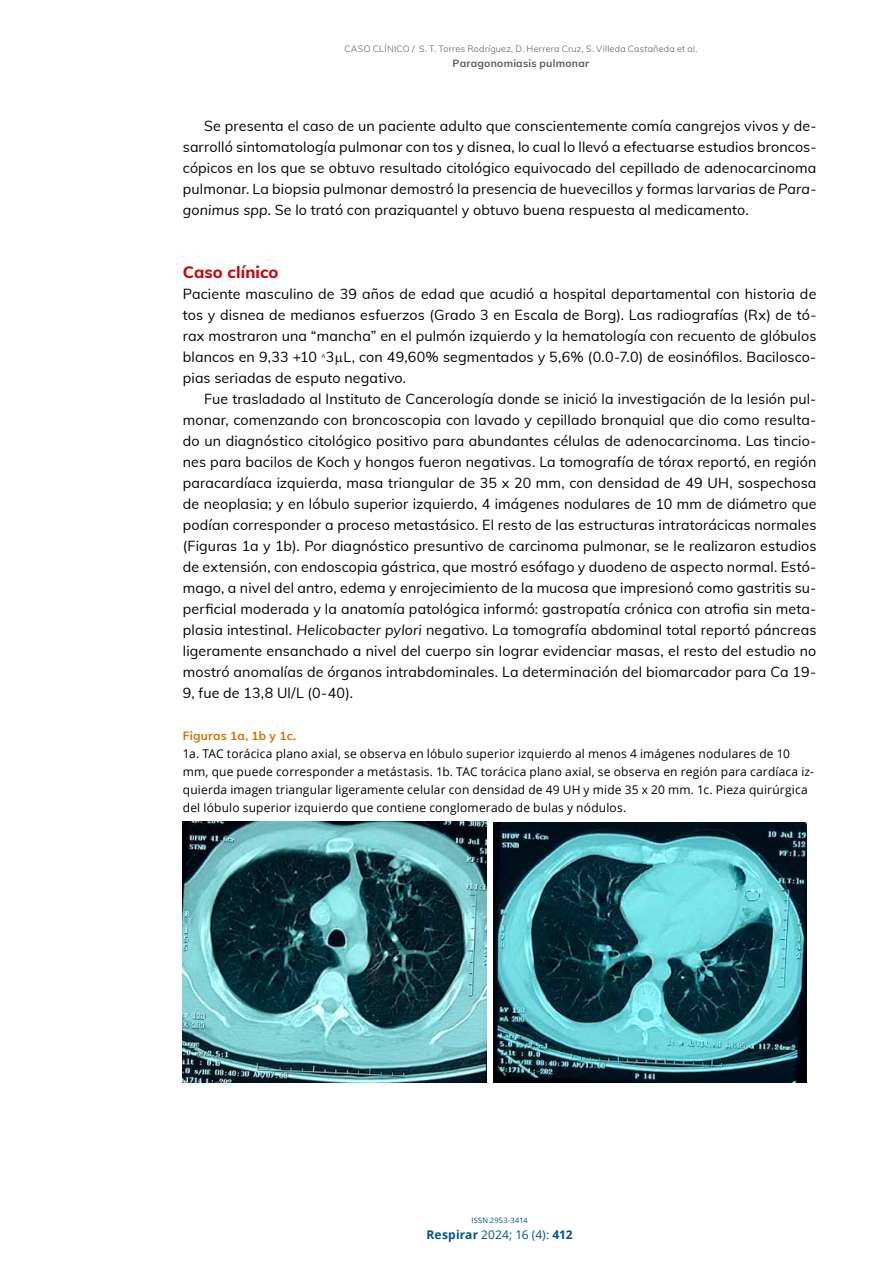
<style>
.page{position:relative;width:893px;height:1263px;background:#fff}
.page>*{position:absolute;margin:0;border:0;box-sizing:border-box;transform-origin:0 0}
.t1{font:800 16.5px "Muli";letter-spacing:.005em;color:#bd0d12}
.t2{font:14.25px/21px "Muli";letter-spacing:.01em;color:#000;text-align:justify}
.t3{font:12px/18px "Open Sans";letter-spacing:.015em;color:#000}
.t4{font:700 12px "Open Sans";letter-spacing:.01em;color:#00518d}
.t5{font:700 12px "Muli";letter-spacing:.015em;color:#d36f00}
.t6{font:700 10.5px "Muli";letter-spacing:.02em;color:#5c5b5f}
.t7{font:300 9px "Muli";letter-spacing:.025em;color:#5c5b5f}
.t8{font:7.5px "Open Sans";letter-spacing:.025em;color:#00518d}
.s1{font-style:italic}
.s2{font-weight:400}
</style>
<div class="page">
<img style="left:183px;top:821px;width:304px;height:261px">
<img style="left:493px;top:822px;width:314px;height:260px">
<p class="t7" style="left:344px;top:43px;width:354px">CASO CLÍNICO / S. T. Torres Rodríguez, D. Herrera Cruz, S. Villeda Castañeda et al.</p>
<p class="t6" style="left:453px;top:56px;width:138px">Paragonomiasis pulmonar</p>
<p class="t2" style="left:183px;top:115px;width:635px;text-indent:21px">Se presenta el caso de un paciente adulto que conscientemente comía cangrejos vivos y de&shy;sarrolló sintomatología pulmonar con tos y disnea, lo cual lo llevó a efectuarse estudios broncos&shy;cópicos en los que se obtuvo resultado citológico equivocado del cepillado de adenocarcinoma pulmonar. La biopsia pulmonar demostró la presencia de huevecillos y formas larvarias de <span class="s1">Para&shy;gonimus spp</span>. Se lo trató con praziquantel y obtuvo buena respuesta al medicamento.</p>
<p class="t1" style="left:183px;top:260px;width:97px">Caso clínico</p>
<p class="t2" style="left:183px;top:283px;width:635px">Paciente masculino de 39 años de edad que acudió a hospital departamental con historia de tos y disnea de medianos esfuerzos (Grado 3 en Escala de Borg). Las radiografías (Rx) de tó&shy;rax mostraron una “mancha” en el pulmón izquierdo y la hematología con recuento de glóbulos blancos en 9,33 +10 <sup>˄</sup>3 L, con 49,60% segmentados y 5,6% (0.0-7.0) de eosinófilos. Bacilosco&shy;pias seriadas de esputo negativo.</p>
<p class="t2" style="left:183px;top:388px;width:635px;text-indent:21px">Fue trasladado al Instituto de Cancerología donde se inició la investigación de la lesión pul&shy;monar, comenzando con broncoscopia con lavado y cepillado bronquial que dio como resulta&shy;do un diagnóstico citológico positivo para abundantes células de adenocarcinoma. Las tincio&shy;nes para bacilos de Koch y hongos fueron negativas. La tomografía de tórax reportó, en región paracardíaca izquierda, masa triangular de 35 x 20 mm, con densidad de 49 UH, sospechosa de neoplasia; y en lóbulo superior izquierdo, 4 imágenes nodulares de 10 mm de diámetro que podían corresponder a proceso metastásico. El resto de las estructuras intratorácicas normales (Figuras 1a y 1b). Por diagnóstico presuntivo de carcinoma pulmonar, se le realizaron estudios de extensión, con endoscopia gástrica, que mostró esófago y duodeno de aspecto normal. Estó&shy;mago, a nivel del antro, edema y enrojecimiento de la mucosa que impresionó como gastritis su&shy;perficial moderada y la anatomía patológica informó: gastropatía crónica con atrofia sin meta&shy;plasia intestinal. <span class="s1">Helicobacter pylori</span> negativo. La tomografía abdominal total reportó páncreas ligeramente ensanchado a nivel del cuerpo sin lograr evidenciar masas, el resto del estudio no mostró anomalías de órganos intrabdominales. La determinación del biomarcador para Ca 19- 9, fue de 13,8 Ul/L (0-40).</p>
<p class="t5" style="left:183px;top:727px;width:115px">Figuras 1a, 1b y 1c.</p>
<p class="t3" style="left:183px;top:745px;width:633px">1a. TAC torácica plano axial, se observa en lóbulo superior izquierdo al menos 4 imágenes nodulares de 10 mm, que puede corresponder a metástasis. 1b. TAC torácica plano axial, se observa en región para cardíaca iz&shy;quierda imagen triangular ligeramente celular con densidad de 49 UH y mide 35 x 20 mm. 1c. Pieza quirúrgica del lóbulo superior izquierdo que contiene conglomerado de bulas y nódulos.</p>
<p class="t8" style="left:471px;top:1215px;width:58px">ISSN 2953-3414</p>
<p class="t4" style="left:427px;top:1226px;width:148px">Respirar <span class="s2">2024; 16 (4):</span> 412</p>
</div>
